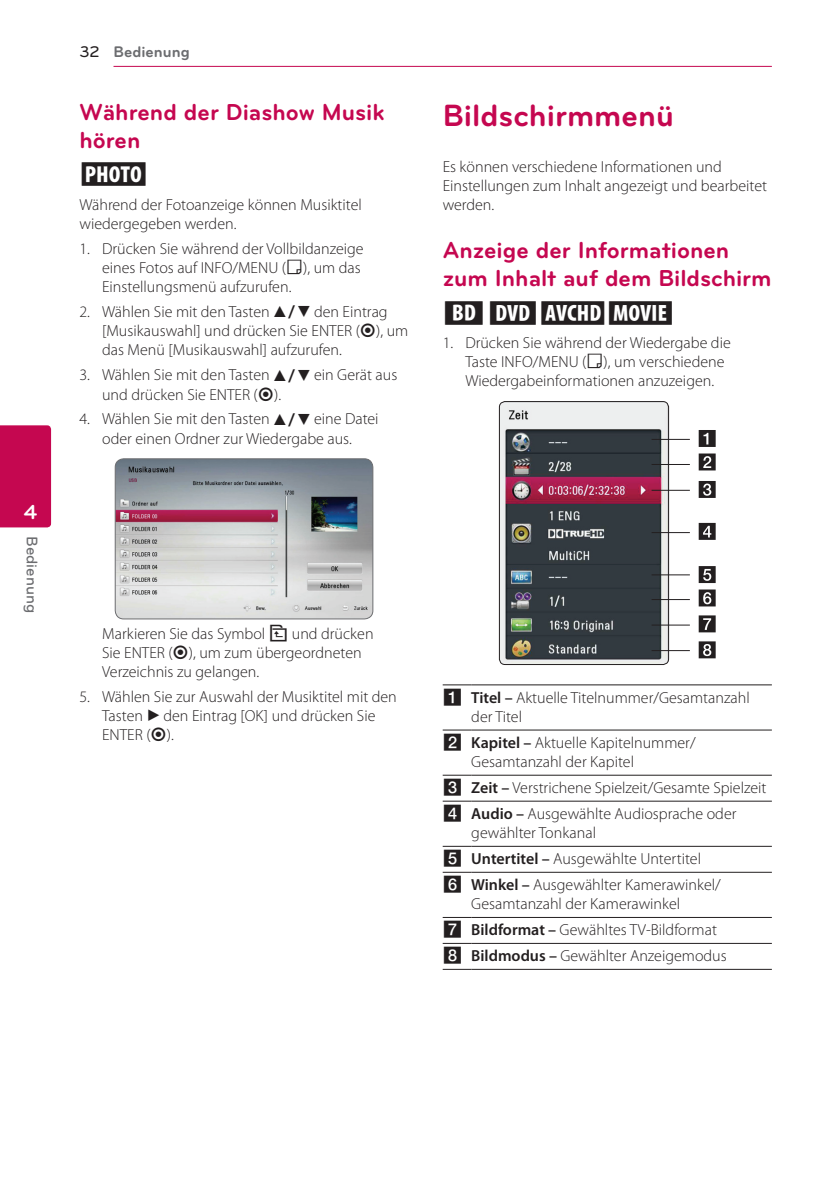
<style>
.page{position:relative;width:840px;height:1191px;background:#fff}
.page>*{position:absolute;margin:0;border:0;box-sizing:border-box;transform-origin:0 0}
.t1{font:700 32px "Bryant LG";color:#c50750}
.t2{font:700 24px/28px "Bryant LG";color:#c50750}
.t3{font:24px "UPSYS Common";color:#231f20}
.t4{font:700 21px "Bryant LG";color:#fff}
.t5{font:300 16px/19.2px "Myriad Pro";color:#231f20}
.t6{font:700 16px "Bryant LG";color:#6c6d70}
.t7{font:500 16px "Bryant LG";color:#6c6d70}
.s1{font-weight:500;color:#231f20}
.s2{font-family:"UPSYS Common";font-weight:400}
.s3{font-family:"UPSYS Boxed Number";font-weight:400}
.s4{font-weight:600}
</style>
<div class="page">
<hr style="left:113px;top:66px;width:658px;height:1px;background:#c50750">
<div style="left:0;top:425px;width:51px;height:102px;background:#c50750"></div>
<img style="left:115px;top:459px;width:257px;height:160px">
<div style="left:115px;top:458px;width:258px;height:161px;border:1px solid #6c6d70;border-radius:9px"></div>
<img style="left:500px;top:401px;width:168px;height:263px">
<div style="left:498px;top:401px;width:170px;height:264px;border:1px solid #231f20;border-radius:6px"></div>
<svg style="left:698px;top:430px;width:17px;height:17px"></svg>
<svg style="left:698px;top:641px;width:17px;height:17px"></svg>
<svg style="left:698px;top:615px;width:17px;height:17px"></svg>
<svg style="left:698px;top:589px;width:17px;height:17px"></svg>
<svg style="left:698px;top:566px;width:17px;height:17px"></svg>
<svg style="left:698px;top:523px;width:17px;height:17px"></svg>
<svg style="left:698px;top:481px;width:17px;height:17px"></svg>
<svg style="left:698px;top:453px;width:17px;height:17px"></svg>
<hr style="left:651px;top:439px;width:38px;height:1px;background:#231f20">
<hr style="left:651px;top:464px;width:38px;height:1px;background:#231f20">
<hr style="left:651px;top:490px;width:38px;height:1px;background:#231f20">
<hr style="left:651px;top:532px;width:38px;height:1px;background:#231f20">
<hr style="left:651px;top:574px;width:38px;height:1px;background:#231f20">
<hr style="left:651px;top:599px;width:38px;height:1px;background:#231f20">
<hr style="left:651px;top:624px;width:38px;height:1px;background:#231f20">
<hr style="left:651px;top:650px;width:38px;height:1px;background:#231f20">
<svg style="left:442px;top:684px;width:29px;height:1px"></svg>
<hr style="left:471px;top:684px;width:300px;height:1px;background:#231f20">
<svg style="left:442px;top:729px;width:29px;height:1px"></svg>
<hr style="left:471px;top:729px;width:300px;height:1px;background:#231f20">
<svg style="left:442px;top:774px;width:29px;height:1px"></svg>
<hr style="left:471px;top:774px;width:300px;height:1px;background:#231f20">
<svg style="left:442px;top:800px;width:29px;height:1px"></svg>
<hr style="left:471px;top:800px;width:300px;height:1px;background:#231f20">
<svg style="left:442px;top:846px;width:29px;height:1px"></svg>
<hr style="left:471px;top:846px;width:300px;height:1px;background:#231f20">
<svg style="left:442px;top:871px;width:29px;height:1px"></svg>
<hr style="left:471px;top:871px;width:300px;height:1px;background:#231f20">
<svg style="left:442px;top:917px;width:29px;height:1px"></svg>
<hr style="left:471px;top:917px;width:300px;height:1px;background:#231f20">
<svg style="left:442px;top:943px;width:29px;height:1px"></svg>
<hr style="left:471px;top:943px;width:300px;height:1px;background:#231f20">
<svg style="left:442px;top:969px;width:29px;height:1px"></svg>
<hr style="left:471px;top:969px;width:300px;height:1px;background:#231f20">
<h3 class="t4" style="left:24px;top:499px;width:15px">4</h3>
<p class="t7" style="left:42px;top:536px;width:79px;rotate:90deg">Bedienung</p>
<p class="t6" style="left:79px;top:42px;width:112px"><span class="s1">32</span> Bedienung</p>
<h2 class="t2" style="left:79px;top:98px;width:306px">Während der Diashow Musik hören</h2>
<h2 class="t3" style="left:79px;top:160px;width:70px">i</h2>
<p class="t5" style="left:79px;top:195px;width:284px">Während der Fotoanzeige können Musiktitel wiedergegeben werden.</p>
<p class="t5" style="left:102px;top:239px;width:263px;text-indent:-23px">1. Drücken Sie während der Vollbildanzeige eines Fotos auf INFO/MENU (<span class="s2">m</span>), um das<br>Einstellungsmenü aufzurufen.</p>
<p class="t5" style="left:102px;top:302px;width:307px;text-indent:-23px">2. Wählen Sie mit den Tasten <span class="s2">w/s</span> den Eintrag [Musikauswahl] und drücken Sie ENTER (<span class="s2">b</span>), um das Menü [Musikauswahl] aufzurufen.</p>
<p class="t5" style="left:102px;top:365px;width:296px;text-indent:-23px">3. Wählen Sie mit den Tasten <span class="s2">w/s</span> ein Gerät aus und drücken Sie ENTER (<span class="s2">b</span>).</p>
<p class="t5" style="left:79px;top:409px;width:300px;text-align:center">4. Wählen Sie mit den Tasten <span class="s2">w/s</span> eine Datei oder einen Ordner zur Wiedergabe aus.</p>
<h1 class="t1" style="left:442px;top:96px;width:233px">Bildschirmmenü</h1>
<p class="t5" style="left:442px;top:156px;width:326px">Es können verschiedene Informationen und<br>Einstellungen zum Inhalt angezeigt und bearbeitet werden.</p>
<h2 class="t2" style="left:442px;top:236px;width:330px">Anzeige der Informationen zum Inhalt auf dem Bildschirm</h2>
<h2 class="t3" style="left:442px;top:298px;width:234px">eroy</h2>
<p class="t5" style="left:465px;top:333px;width:267px;text-indent:-23px">1. Drücken Sie während der Wiedergabe die<br>Taste INFO/MENU (<span class="s2">m</span>), um verschiedene<br>Wiedergabeinformationen anzuzeigen.</p>
<p class="t5" style="left:102px;top:623px;width:273px">Markieren Sie das Symbol <span class="s2">g</span> und drücken<br>Sie ENTER (<span class="s2">b</span>), um zum übergeordneten<br>Verzeichnis zu gelangen.</p>
<p class="t5" style="left:102px;top:686px;width:296px;text-indent:-23px">5. Wählen Sie zur Auswahl der Musiktitel mit den<br>Tasten <span class="s2">d</span> den Eintrag [OK] und drücken Sie<br>ENTER (<span class="s2">b</span>).</p>
<p class="t5" style="left:471px;top:687px;width:280px;text-indent:-29px"><span class="s3">A</span> <span class="s4">Titel –</span> Aktuelle Titelnummer/Gesamtanzahl der Titel</p>
<p class="t5" style="left:471px;top:732px;width:226px;text-indent:-29px"><span class="s3">B</span> <span class="s4">Kapitel –</span> Aktuelle Kapitelnummer/<br>Gesamtanzahl der Kapitel</p>
<p class="t5" style="left:442px;top:774px;width:325px;line-height:26px"><span class="s3">C</span> <span class="s4">Zeit –</span> Verstrichene Spielzeit/Gesamte Spielzeit<br><span class="s3">D</span> <span class="s4">Audio –</span> Ausgewählte Audiosprache oder</p>
<p class="t5" style="left:442px;top:819px;width:279px;line-height:26px;text-indent:29px">gewählter Tonkanal<br><span class="s3">E</span> <span class="s4">Untertitel –</span> Ausgewählte Untertitel<br><span class="s3">F</span> <span class="s4">Winkel –</span> Ausgewählter Kamerawinkel/</p>
<p class="t5" style="left:442px;top:890px;width:285px;line-height:26px;text-indent:29px">Gesamtanzahl der Kamerawinkel<br><span class="s3">G</span> <span class="s4">Bildformat –</span> Gewähltes TV-Bildformat<br><span class="s3">H</span> <span class="s4">Bildmodus –</span> Gewählter Anzeigemodus</p>
</div>
